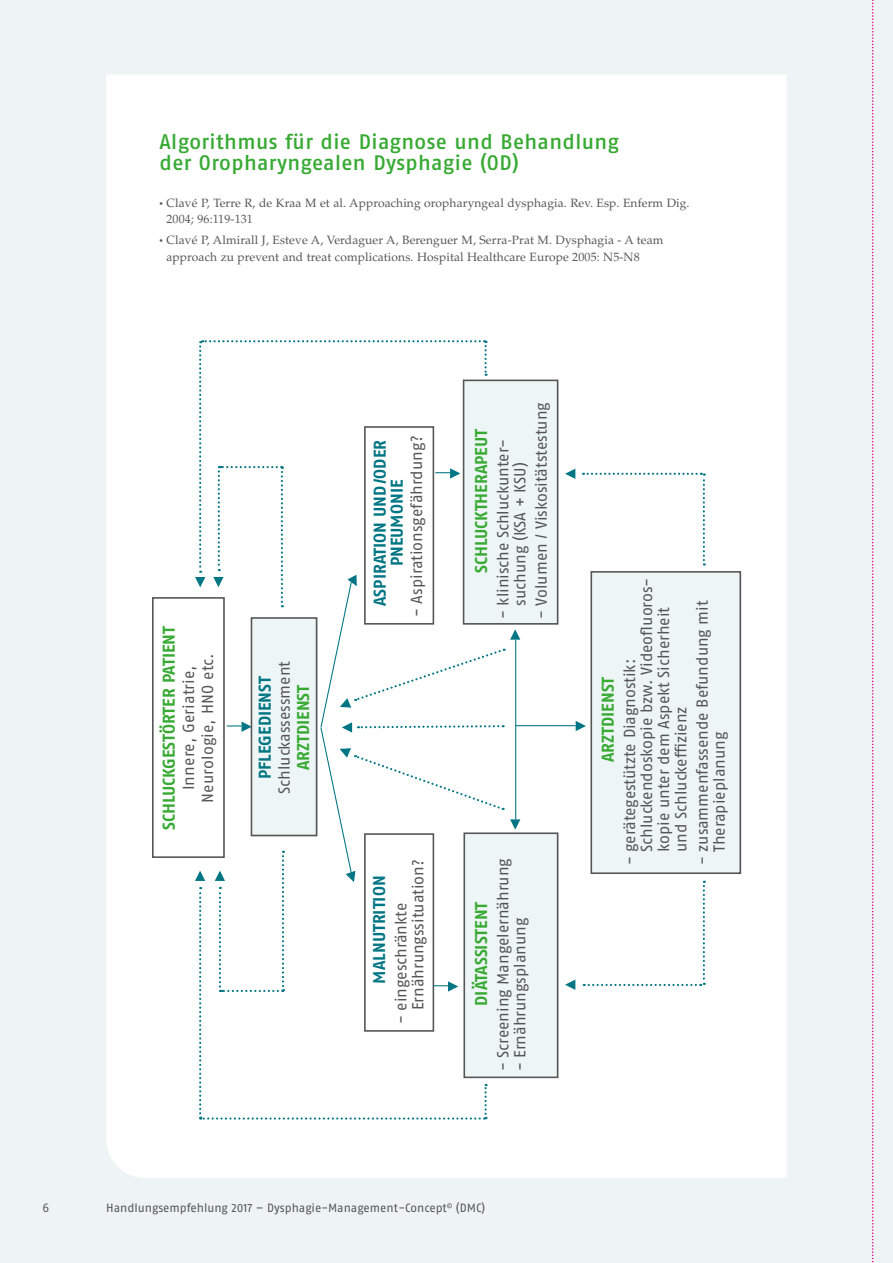
<style>
.page{position:relative;width:893px;height:1263px;background:#eef4f6}
.page>*{position:absolute;margin:0;border:0;box-sizing:border-box;transform-origin:0 0}
.t1{font:500 21px/21.3px "Fago Pro";letter-spacing:.02em;color:#38aa34}
.t2{font:700 17.1px "Fago Pro";color:#38aa34}
.t3{font:700 17.1px/17.1px "Fago Pro";color:#007583;text-align:center}
.t4{font:16.05px/17.1px "Fago Pro";color:#565656}
.t5{font:12px/16.5px "Palatino LT Std";letter-spacing:.01em;color:#565656}
.t6{font:12px "Fago Pro";color:#565656}
.s1{font-family:"Legacy Sans Std";font-weight:900}
</style>
<div class="page">
<div style="left:106px;top:75px;width:681px;height:1103px;background:#fff"></div>
<div style="left:591px;top:573px;width:150px;height:300px;background:#eef5f6"></div>
<div style="left:464px;top:834px;width:95px;height:244px;background:#eef5f6"></div>
<div style="left:152px;top:597px;width:73px;height:261px;border:2px solid #565656"></div>
<div style="left:464px;top:381px;width:95px;height:244px;background:#eef5f6"></div>
<hr style="left:516px;top:725px;width:60px;height:1px;background:#007583">
<svg style="left:576px;top:721px;width:10px;height:10px"></svg>
<svg style="left:565px;top:979px;width:10px;height:11px"></svg>
<svg style="left:565px;top:469px;width:10px;height:10px"></svg>
<svg style="left:195px;top:340px;width:325px;height:779px"></svg>
<div style="left:584px;top:881px;width:121px;height:105px;background:#fff"></div>
<div style="left:583px;top:473px;width:122px;height:92px;background:#fff"></div>
<div style="left:463px;top:380px;width:95px;height:245px;border:2px solid #565656"></div>
<div style="left:251px;top:617px;width:66px;height:219px;border:2px solid #565656"></div>
<div style="left:463px;top:832px;width:95px;height:246px;border:2px solid #565656"></div>
<div style="left:590px;top:571px;width:151px;height:303px;border:2px solid #565656"></div>
<svg style="left:872px;top:0;width:2px;height:1263px"></svg>
<p class="t6" style="left:43px;top:1200px;width:8px">6</p>
<h1 class="t1" style="left:159px;top:131px;width:461px">Algorithmus für die Diagnose und Behandlung der Oropharyngealen Dysphagie (OD)</h1>
<p class="t5" style="left:166px;top:194px;width:524px;text-indent:-7px"><span class="s1">•</span> Clavé P, Terre R, de Kraa M et al. Approaching oropharyngeal dysphagia. Rev. Esp. Enferm Dig.<br>2004; 96:119-131</p>
<p class="t5" style="left:166px;top:232px;width:498px;text-indent:-7px"><span class="s1">•</span> Clavé P, Almirall J, Esteve A, Verdaguer A, Berenguer M, Serra-Prat M. Dysphagia - A team approach zu prevent and treat complications. Hospital Healthcare Europe 2005: N5-N8</p>
<p class="t2" style="left:159px;top:830px;width:206px;rotate:-90deg">SCHLUCKGESTÖRTER PATIENT</p>
<p class="t4" style="left:179px;top:803px;width:151px;line-height:19.2px;text-align:center;rotate:-90deg">Innere, Geriatrie,<br>Neurologie, HNO etc.</p>
<p class="t4" style="left:276px;top:794px;width:134px;rotate:-90deg">Schluckassessment</p>
<p class="t3" style="left:256px;top:779px;width:105px;rotate:-90deg">PFLEGEDIENST</p>
<p class="t2" style="left:293px;top:770px;width:87px;rotate:-90deg">ARZTDIENST</p>
<p class="t3" style="left:371px;top:606px;width:167px;rotate:-90deg">ASPIRATION UND/ODER<br>PNEUMONIE</p>
<p class="t4" style="left:408px;top:617px;width:183px;rotate:-90deg">- Aspirationsgefährdung?</p>
<p class="t4" style="left:533px;top:619px;width:218px;rotate:-90deg">- Volumen / Viskositätstestung</p>
<p class="t2" style="left:471px;top:573px;width:146px;rotate:-90deg">SCHLUCKTHERAPEUT</p>
<p class="t4" style="left:494px;top:606px;width:168px;text-indent:-14px;rotate:-90deg">- klinische Schluckunter&shy;suchung (KSA + KSU)</p>
<p class="t3" style="left:371px;top:983px;width:109px;rotate:-90deg">MALNUTRITION</p>
<p class="t4" style="left:392px;top:1010px;width:152px;text-indent:-14px;rotate:-90deg">- eingeschränkte<br>Ernährungssituation?</p>
<p class="t2" style="left:471px;top:1006px;width:106px;rotate:-90deg">DIÄTASSISTENT</p>
<p class="t4" style="left:494px;top:1071px;width:214px;rotate:-90deg">- Screening Mangelernährung</p>
<p class="t4" style="left:511px;top:1071px;width:155px;rotate:-90deg">- Ernährungsplanung</p>
<p class="t2" style="left:597px;top:762px;width:87px;rotate:-90deg">ARZTDIENST</p>
<p class="t4" style="left:621px;top:852px;width:275px;text-indent:-14px;rotate:-90deg">- gerätegestützte Diagnostik:<br>Schluckendoskopie bzw. Videofluoros&shy;kopie unter dem Aspekt Sicherheit und Schluckeffizienz</p>
<p class="t4" style="left:694px;top:852px;width:253px;text-indent:-14px;rotate:-90deg">- zusammenfassende Befundung mit<br>Therapieplanung</p>
<p class="t6" style="left:106px;top:1200px;width:380px">Handlungsempfehlung 2017 – Dysphagie-Management-Concept<sup>©</sup> (DMC)</p>
</div>
